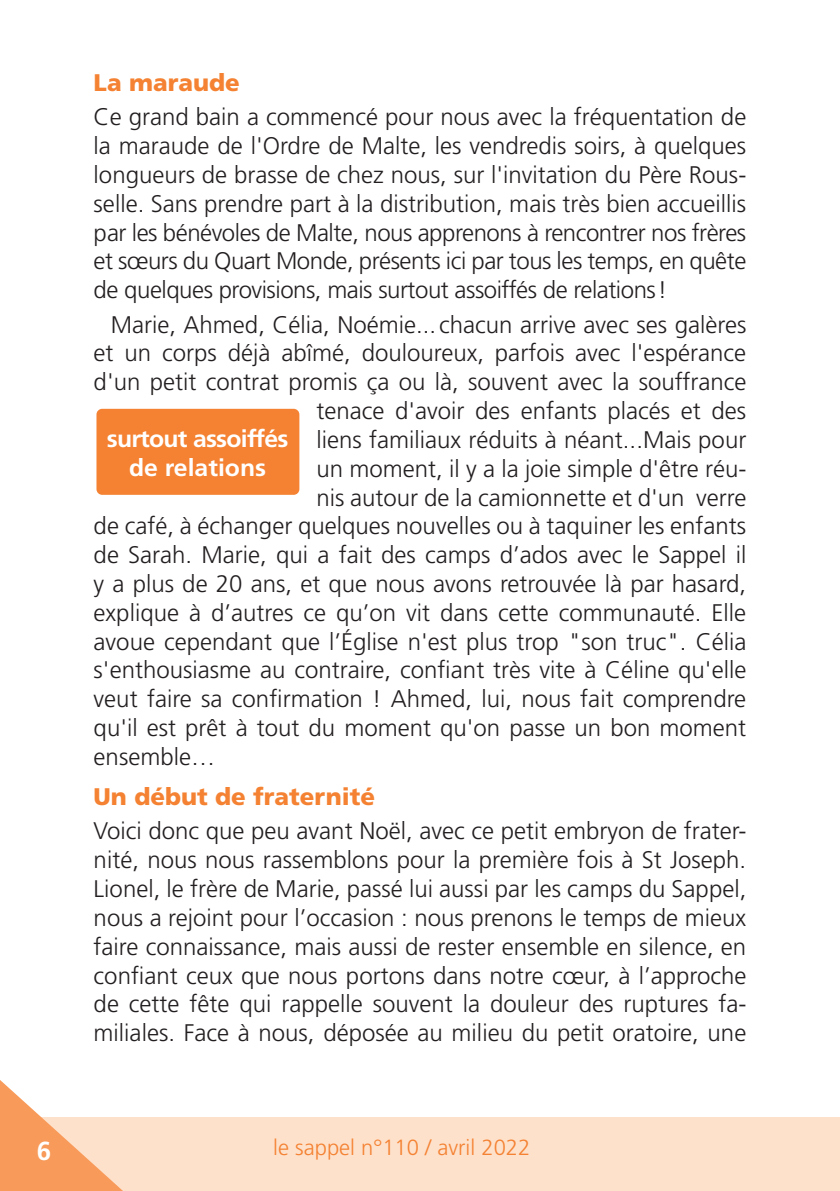
<style>
.page{position:relative;width:840px;height:1191px;background:#fff}
.page>*{position:absolute;margin:0;border:0;box-sizing:border-box;transform-origin:0 0}
.t1{font:700 26px "Frutiger";color:#fff}
.texte{font:300 24px/28.8px "Frutiger";color:#231f20;text-align:justify}
.texte-2{font:900 24px "Frutiger";color:#f48232}
.texte-3{font:700 24px/28.8px "Frutiger";letter-spacing:-.03em;color:#fff;text-align:center}
.t2{font:300 22px "Frutiger";color:#f48232}
</style>
<div class="page">
<div style="left:0;top:1118px;width:839px;height:73px;background:#fee1cb"></div>
<svg style="left:0;top:1080px;width:123px;height:111px"></svg>
<div style="left:96px;top:409px;width:203px;height:86px;background:#f48232;border-radius:6px"></div>
<p class="texte-2" style="left:94px;top:68px;width:148px">La maraude</p>
<p class="texte" style="left:94px;top:103px;width:653px">Ce grand bain a commencé pour nous avec la fréquentation de la maraude de l'Ordre de Malte, les vendredis soirs, à quelques longueurs de brasse de chez nous, sur l'invitation du Père Rous&shy;selle. Sans prendre part à la distribution, mais très bien accueillis par les bénévoles de Malte, nous apprenons à rencontrer nos frères et sœurs du Quart Monde, présents ici par tous les temps, en quête de quelques provisions, mais surtout assoiffés de relations!</p>
<p class="texte" style="left:111px;top:310px;width:636px">Marie, Ahmed, Célia, Noémie... chacun arrive avec ses galères</p>
<p class="texte" style="left:94px;top:339px;width:653px">et un corps déjà abîmé, douloureux, parfois avec l'espérance</p>
<p class="texte" style="left:94px;top:367px;width:654px">d'un petit contrat promis ça ou là, souvent avec la souffrance</p>
<p class="texte" style="left:316px;top:396px;width:431px">tenace d'avoir des enfants placés et des</p>
<p class="texte" style="left:316px;top:425px;width:431px">liens familiaux réduits à néant...Mais pour</p>
<p class="texte" style="left:316px;top:454px;width:431px">un moment, il y a la joie simple d'être réu-</p>
<p class="texte" style="left:316px;top:483px;width:431px">nis autour de la camionnette et d'un verre</p>
<p class="texte" style="left:94px;top:511px;width:653px">de café, à échanger quelques nouvelles ou à taquiner les enfants</p>
<p class="texte" style="left:94px;top:540px;width:653px">de Sarah. Marie, qui a fait des camps d’ados avec le Sappel il</p>
<p class="texte" style="left:94px;top:569px;width:653px">y a plus de 20 ans, et que nous avons retrouvée là par hasard,</p>
<p class="texte" style="left:94px;top:598px;width:653px">explique à d’autres ce qu’on vit dans cette communauté. Elle</p>
<p class="texte" style="left:94px;top:627px;width:654px">avoue cependant que l’Église n'est plus trop "son truc". Célia</p>
<p class="texte" style="left:94px;top:655px;width:653px">s'enthousiasme au contraire, confiant très vite à Céline qu'elle</p>
<p class="texte" style="left:94px;top:684px;width:653px">veut faire sa confirmation ! Ahmed, lui, nous fait comprendre</p>
<p class="texte" style="left:94px;top:713px;width:653px">qu'il est prêt à tout du moment qu'on passe un bon moment</p>
<p class="texte" style="left:94px;top:742px;width:123px">ensemble…</p>
<p class="texte-2" style="left:94px;top:782px;width:283px">Un début de fraternité</p>
<p class="texte" style="left:94px;top:816px;width:654px">Voici donc que peu avant Noël, avec ce petit embryon de frater&shy;nité, nous nous rassemblons pour la première fois à St Joseph.<br>Lionel, le frère de Marie, passé lui aussi par les camps du Sappel, nous a rejoint pour l’occasion : nous prenons le temps de mieux faire connaissance, mais aussi de rester ensemble en silence, en confiant ceux que nous portons dans notre cœur, à l’approche de cette fête qui rappelle souvent la douleur des ruptures fa&shy;miliales. Face à nous, déposée au milieu du petit oratoire, une</p>
<p class="texte-3" style="left:107px;top:424px;width:183px">surtout assoiffés de relations</p>
<p class="t1" style="left:37px;top:1135px;width:16px">6</p>
<p class="t2" style="left:273px;top:1134px;width:259px">le sappel n°110 / avril 2022</p>
</div>
